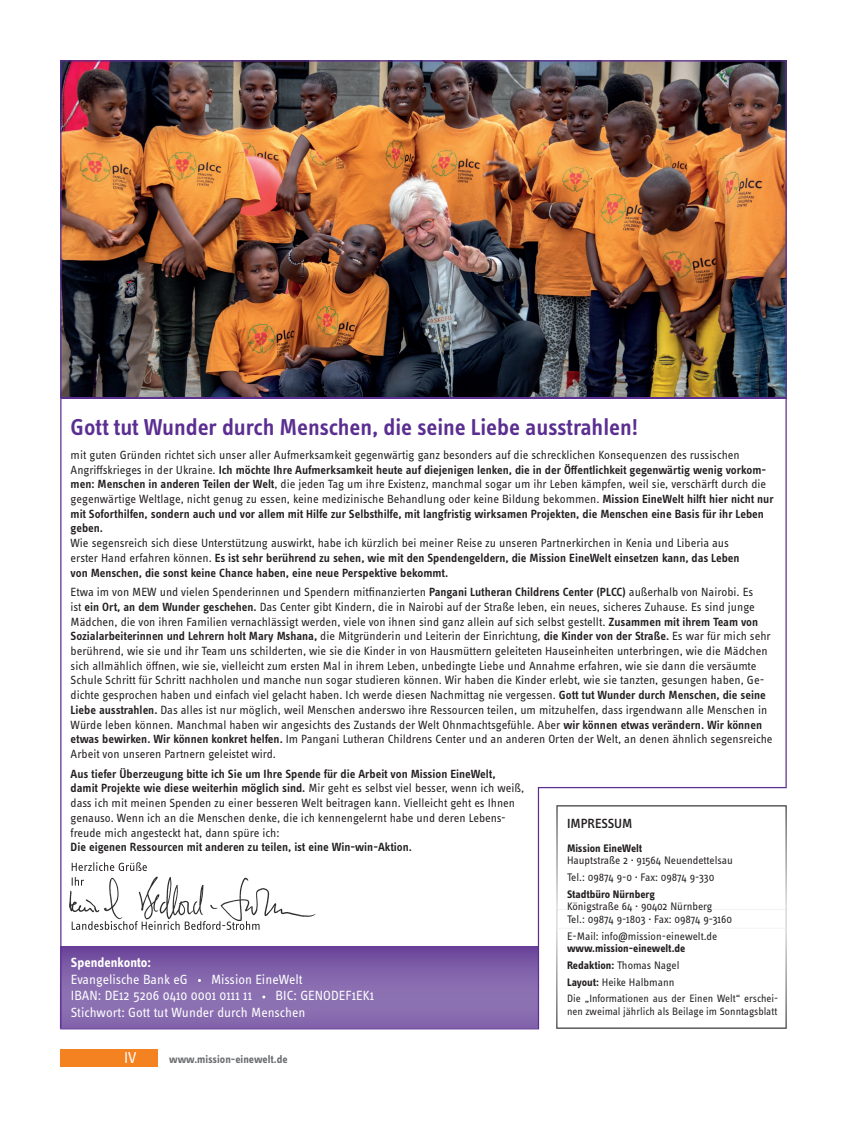
<style>
.page{position:relative;width:847px;height:1131px;background:#fff}
.page>*{position:absolute;margin:0;border:0;box-sizing:border-box;transform-origin:0 0}
.t1{font:600 23.75px "Info OT Text";letter-spacing:-.005em;color:#5b2e91}
.t2{font:16.25px "Info OT Text";color:#fff}
.t3{font:13.75px/16.5px "Info OT Text";color:#fff}
.t4{font:700 13.75px "Info OT Text";color:#fff}
.t5{font:500 13.75px "Info OT Text";letter-spacing:-.01em;color:#231f20}
.t6{font:12.25px/14.8px "Info OT Text";color:#231f20}
.t7{font:600 12.25px/14.8px "Info OT Text";color:#231f20}
.t8{font:11.25px/16.8px "Info OT Text";color:#231f20}
.t9{font:700 11.25px/16.8px "Info OT Text";color:#231f20}
.t10{font:700 11.25px "Info OT Text";color:#6c6d70}
.t11{font:11px/12.5px "Info OT Text";color:#231f20}
.s1{font-weight:600}
.s2{font-weight:400}
</style>
<div class="page">
<div style="left:60px;top:1048px;width:98px;height:18px;background:#f58220"></div>
<img style="left:60px;top:60px;width:727px;height:969px">
<img style="left:69px;top:859px;width:258px;height:80px">
<img style="left:72px;top:862px;width:75px;height:9px">
<svg style="left:72px;top:876px;width:12px;height:9px"></svg>
<img style="left:72px;top:921px;width:187px;height:8px">
<svg style="left:60px;top:946px;width:479px;height:82px;background:#8263aa"></svg>
<hr style="left:61px;top:397px;width:725px;height:1px;background:#5b2e91">
<h1 class="t1" style="left:71px;top:413px;width:569px">Gott tut Wunder durch Menschen, die seine Liebe ausstrahlen!</h1>
<p class="t6" style="left:71px;top:447px;width:705px">mit guten Gründen richtet sich unser aller Aufmerksamkeit gegenwärtig ganz besonders auf die schrecklichen Konsequenzen des russischen Angriffskrieges in der Ukraine. <span class="s1">Ich möchte Ihre Aufmerksamkeit heute auf diejenigen lenken, die in der Öffentlichkeit gegenwärtig wenig vorkom&shy;men: Menschen in anderen Teilen der Welt</span>, die jeden Tag um ihre Existenz, manchmal sogar um ihr Leben kämpfen, weil sie, verschärft durch die gegenwärtige Weltlage, nicht genug zu essen, keine medizinische Behandlung oder keine Bildung bekommen. <span class="s1">Mission EineWelt hilft hier nicht nur mit Soforthilfen, sondern auch und vor allem mit Hilfe zur Selbsthilfe, mit langfristig wirksamen Projekten, die Menschen eine Basis für ihr Leben geben.</span></p>
<p class="t7" style="left:71px;top:535px;width:670px"><span class="s2">Wie segensreich sich diese Unterstützung auswirkt, habe ich kürzlich bei meiner Reise zu unseren Partnerkirchen in Kenia und Liberia aus erster Hand erfahren können.</span> Es ist sehr berührend zu sehen, wie mit den Spendengeldern, die Mission EineWelt einsetzen kann, das Leben von Menschen, die sonst keine Chance haben, eine neue Perspektive bekommt.</p>
<p class="t6" style="left:71px;top:584px;width:703px">Etwa im von MEW und vielen Spenderinnen und Spendern mitfinanzierten <span class="s1">Pangani Lutheran Childrens Center (PLCC)</span> außerhalb von Nairobi. Es<br>ist <span class="s1">ein Ort, an dem Wunder geschehen.</span> Das Center gibt Kindern, die in Nairobi auf der Straße leben, ein neues, sicheres Zuhause. Es sind junge Mädchen, die von ihren Familien vernachlässigt werden, viele von ihnen sind ganz allein auf sich selbst gestellt. <span class="s1">Zusammen mit ihrem Team von Sozialarbeiterinnen und Lehrern holt Mary Mshana,</span> die Mitgründerin und Leiterin der Einrichtung, <span class="s1">die Kinder von der Straße.</span> Es war für mich sehr berührend, wie sie und ihr Team uns schilderten, wie sie die Kinder in von Hausmüttern geleiteten Hauseinheiten unterbringen, wie die Mädchen sich allmählich öffnen, wie sie, vielleicht zum ersten Mal in ihrem Leben, unbedingte Liebe und Annahme erfahren, wie sie dann die versäumte Schule Schritt für Schritt nachholen und manche nun sogar studieren können. Wir haben die Kinder erlebt, wie sie tanzten, gesungen haben, Ge&shy;dichte gesprochen haben und einfach viel gelacht haben. Ich werde diesen Nachmittag nie vergessen. <span class="s1">Gott tut Wunder durch Menschen, die seine Liebe ausstrahlen.</span> Das alles ist nur möglich, weil Menschen anderswo ihre Ressourcen teilen, um mitzuhelfen, dass irgendwann alle Menschen in Würde leben können. Manchmal haben wir angesichts des Zustands der Welt Ohnmachtsgefühle. Aber <span class="s1">wir können etwas verändern. Wir können etwas bewirken. Wir können konkret helfen.</span> Im Pangani Lutheran Childrens Center und an anderen Orten der Welt, an denen ähnlich segensreiche Arbeit von unseren Partnern geleistet wird.</p>
<p class="t6" style="left:71px;top:766px;width:455px"><span class="s1">Aus tiefer Überzeugung bitte ich Sie um Ihre Spende für die Arbeit von Mission EineWelt, damit Projekte wie diese weiterhin möglich sind.</span> Mir geht es selbst viel besser, wenn ich weiß, dass ich mit meinen Spenden zu einer besseren Welt beitragen kann. Vielleicht geht es Ihnen genauso. Wenn ich an die Menschen denke, die ich kennengelernt habe und deren Lebens&shy;freude mich angesteckt hat, dann spüre ich:</p>
<p class="t7" style="left:71px;top:839px;width:343px">Die eigenen Ressourcen mit anderen zu teilen, ist eine Win-win-Aktion.</p>
<p class="t5" style="left:567px;top:814px;width:67px">IMPRESSUM</p>
<p class="t9" style="left:567px;top:839px;width:77px">Mission EineWelt</p>
<p class="t8" style="left:567px;top:851px;width:167px">Hauptstraße 2 · 91564 Neuendettelsau<br>Tel.: 09874 9-0 · Fax: 09874 9-330</p>
<p class="t9" style="left:567px;top:885px;width:89px">Stadtbüro Nürnberg</p>
<p class="t8" style="left:567px;top:900px;width:167px;line-height:12.5px">Königstraße 64 · 90402 Nürnberg<br>Tel.: 09874 9-1803 · Fax: 09874 9-3160</p>
<p class="t8" style="left:567px;top:927px;width:152px">E-Mail: info@mission-einewelt.de</p>
<p class="t9" style="left:567px;top:939px;width:120px">www.mission-einewelt.de<br>Redaktion: <span class="s2">Thomas Nagel<br></span>Layout: <span class="s2">Heike Halbmann</span></p>
<p class="t11" style="left:567px;top:992px;width:213px">Die „Informationen aus der Einen Welt“ erschei&shy;nen zweimal jährlich als Beilage im Sonntagsblatt</p>
<p class="t4" style="left:71px;top:954px;width:82px">Spendenkonto:</p>
<p class="t3" style="left:71px;top:970px;width:118px">Evangelische Bank eG</p>
<p class="t3" style="left:71px;top:970px;width:233px;text-indent:140px">Mission EineWelt<br>IBAN: DE12 5206 0410 0001 0111 11</p>
<p class="t3" style="left:71px;top:987px;width:305px;text-indent:205px">BIC: GENODEF1EK1<br>Stichwort: Gott tut Wunder durch Menschen</p>
<h2 class="t2" style="left:124px;top:1047px;width:14px">IV</h2>
<p class="t10" style="left:169px;top:1051px;width:120px">www.mission-einewelt.de</p>
</div>
